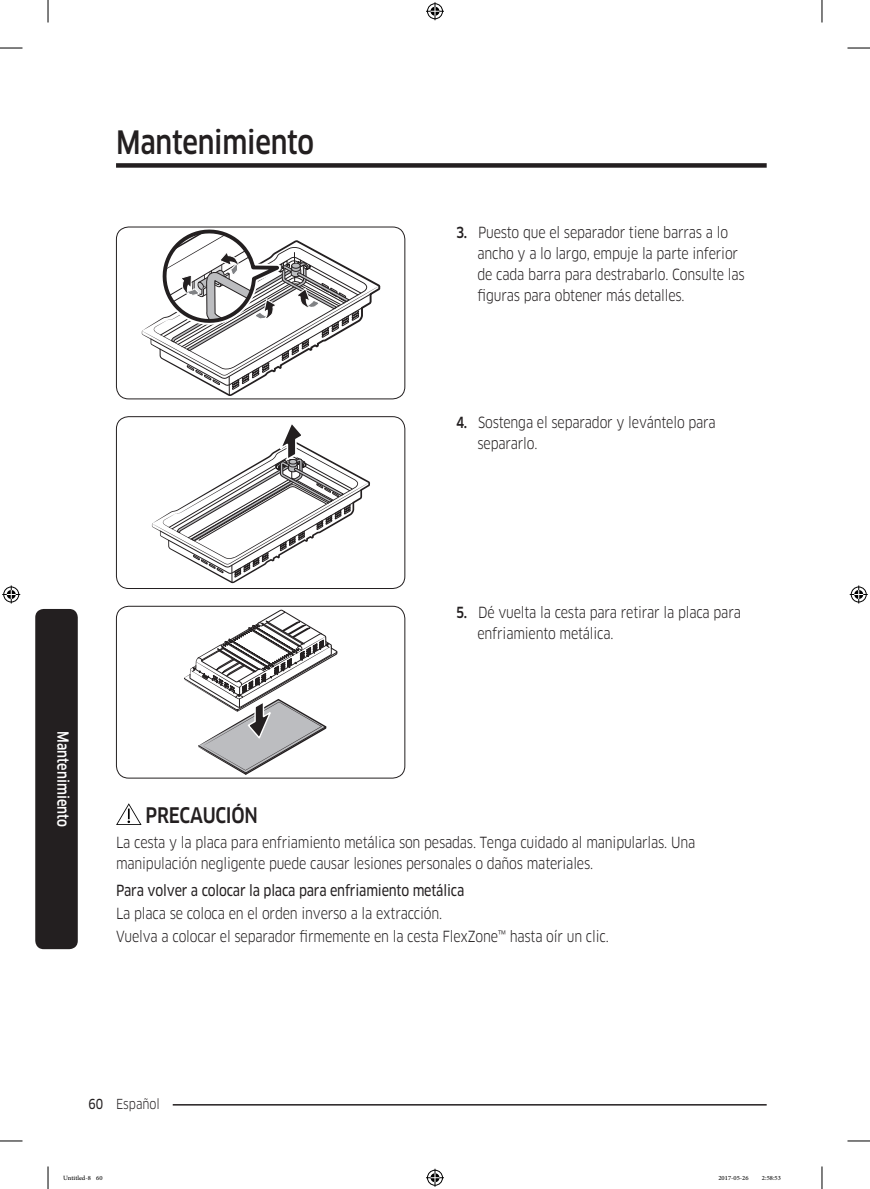
<style>
.page{position:relative;width:870px;height:1189px;background:#fff}
.page>*{position:absolute;margin:0;border:0;box-sizing:border-box;transform-origin:0 0}
.t1{font:500 31.5px "Samsung Clan Pro";letter-spacing:-.01em;color:#231f20;scale:.85 1}
.t2{font:500 21px "Samsung Clan Pro";letter-spacing:-.015em;color:#231f20;scale:.85 1}
.t3{font:15px/21px "Samsung Clan Pro";letter-spacing:-.015em;color:#231f20;scale:.85 1}
.t4{font:15px "Samsung Clan Pro News";letter-spacing:-.015em;color:#231f20;scale:.85 1}
.t5{font:500 15px "Samsung Clan Pro";color:#fff;scale:.85 1}
.t6{font:13.5px "Samsung Clan Pro";color:#231f20;scale:.85 1}
.t7{font:9px "Adobe Arabic";color:#000}
.s1{font-weight:500}
.s2{font-family:"Samsung Clan Pro News"}
</style>
<div class="page">
<div style="left:116px;top:163px;width:651px;height:5px;background:#231f20"></div>
<hr style="left:116px;top:1104px;width:651px;height:1px;background:#231f20">
<div style="left:103px;top:1096px;width:70px;height:15px;background:#fff"></div>
<div style="left:35px;top:609px;width:43px;height:340px;background:#231f20;border-radius:9px"></div>
<svg style="left:142px;top:229px;width:238px;height:167px"></svg>
<div style="left:116px;top:227px;width:289px;height:172px;border:1px solid #231f20;border-radius:12px"></div>
<svg style="left:152px;top:424px;width:218px;height:159px"></svg>
<div style="left:116px;top:416px;width:289px;height:173px;border:1px solid #231f20;border-radius:12px"></div>
<svg style="left:184px;top:610px;width:153px;height:165px"></svg>
<div style="left:116px;top:606px;width:289px;height:172px;border:1px solid #231f20;border-radius:12px"></div>
<svg style="left:116px;top:803px;width:26px;height:22px"></svg>
<svg style="left:0;top:48px;width:22px;height:1px"></svg>
<svg style="left:847px;top:48px;width:23px;height:1px"></svg>
<svg style="left:0;top:1141px;width:22px;height:1px"></svg>
<svg style="left:847px;top:1141px;width:23px;height:1px"></svg>
<svg style="left:48px;top:0;width:1px;height:23px"></svg>
<svg style="left:48px;top:1166px;width:1px;height:23px"></svg>
<svg style="left:822px;top:0;width:1px;height:23px"></svg>
<svg style="left:822px;top:1166px;width:1px;height:23px"></svg>
<svg style="left:426px;top:2px;width:18px;height:18px"></svg>
<svg style="left:426px;top:1169px;width:18px;height:18px"></svg>
<svg style="left:2px;top:585px;width:18px;height:18px"></svg>
<svg style="left:850px;top:585px;width:18px;height:18px"></svg>
<h1 class="t1" style="left:116px;top:124px;width:235px">Mantenimiento</h1>
<p class="t3" style="left:477px;top:222px;width:316px;text-indent:-21px"><span class="s1">3.</span> Puesto que el separador tiene barras a lo ancho y a lo largo, empuje la parte inferior de cada barra para destrabarlo. Consulte las figuras para obtener más detalles.</p>
<p class="t3" style="left:477px;top:412px;width:282px;text-indent:-21px"><span class="s1">4.</span> Sostenga el separador y levántelo para separarlo.</p>
<p class="t5" style="left:72px;top:731px;width:114px;rotate:90deg">Mantenimiento</p>
<p class="t3" style="left:477px;top:602px;width:311px;text-indent:-21px"><span class="s1">5.</span> Dé vuelta la cesta para retirar la placa para enfriamiento metálica.</p>
<h2 class="t2" style="left:146px;top:803px;width:134px">PRECAUCIÓN</h2>
<p class="t3" style="left:116px;top:832px;width:683px">La cesta y la placa para enfriamiento metálica son pesadas. Tenga cuidado al manipularlas. Una manipulación negligente puede causar lesiones personales o daños materiales.</p>
<p class="t4" style="left:116px;top:881px;width:411px">Para volver a colocar la placa para enfriamiento metálica</p>
<p class="t3" style="left:116px;top:902px;width:581px;line-height:23.1px">La placa se coloca en el orden inverso a la extracción.<br>Vuelva a colocar el separador firmemente en la cesta FlexZone™ hasta oír un clic.</p>
<p class="t6" style="left:88px;top:1096px;width:86px"><span class="s2">60</span> Español</p>
<p class="t7" style="left:63px;top:1171px;width:41px">Untitled-8 60</p>
<p class="t7" style="left:718px;top:1171px;width:32px">2017-05-26</p>
<p class="t7" style="left:762px;top:1171px;width:20px">2:58:53</p>
</div>
